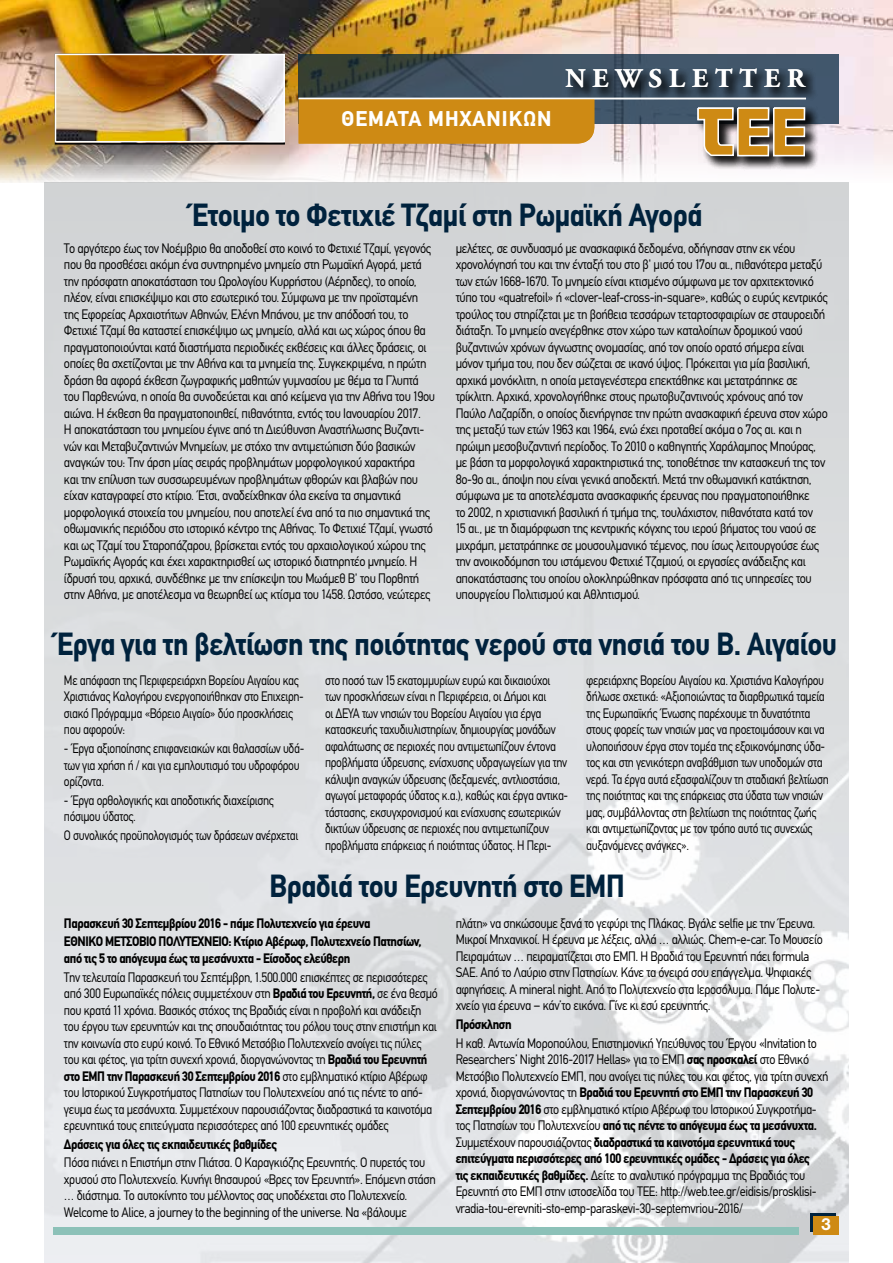
<style>
.page{position:relative;width:893px;height:1263px;background:#fff}
.page>*{position:absolute;margin:0;border:0;box-sizing:border-box;transform-origin:0 0}
.t1{font:700 31.5px "CF Din";letter-spacing:-.01em;color:#00223d;scale:.91 1}
.t2{font:700 27px "CF Garamond";letter-spacing:.26em;color:#fff}
.t3{font:700 21px "CF Din";letter-spacing:.05em;color:#fff}
.t4{font:700 18px "Helvetica Neue Greek";color:#fff}
.t5{font:13.5px/16.5px "CF Din";letter-spacing:-.03em;color:#000;scale:.91 1}
.t6{font:13.5px/16.5px "CF Din";letter-spacing:-.03em;color:#000;scale:.9 1}
.t7{font:13.5px/16.5px "CF Din";letter-spacing:-.03em;color:#000;scale:.86 1}
.t8{font:13.5px/16.5px "CF Din";letter-spacing:-.03em;color:#000;scale:.89 1}
.t9{font:700 13.5px/18.6px "CF Din";letter-spacing:-.03em;color:#000;scale:.9 1}
.s1{font-weight:700}
</style>
<div class="page">
<img style="left:44px;top:183px;width:805px;height:1080px">
<img style="left:0;top:165px;width:849px;height:18px">
<img style="left:0;top:0;width:893px;height:165px">
<svg style="left:299px;top:54px;width:540px;height:69px;background:#3e4f5d"></svg>
<div style="left:55px;top:54px;width:230px;height:91px;border:2px solid #000"></div>
<div style="left:565px;top:67px;width:254px;height:35px;background:#000;opacity:.75"></div>
<div style="left:695px;top:105px;width:53px;height:65px;background:#000;opacity:.75"></div>
<div style="left:735px;top:105px;width:48px;height:65px;background:#000;opacity:.75"></div>
<div style="left:771px;top:105px;width:48px;height:65px;background:#000;opacity:.75"></div>
<svg style="left:696px;top:107px;width:110px;height:50px;background:#b69257"></svg>
<img style="left:58px;top:57px;width:224px;height:82px">
<div style="left:55px;top:54px;width:230px;height:88px;border:2px solid #fff"></div>
<div style="left:299px;top:99px;width:297px;height:45px;background:#ce8a14"></div>
<hr style="left:299px;top:98px;width:507px;height:1px;background:#fff">
<div style="left:810px;top:1214px;width:26px;height:18px;background:#00223d"></div>
<div style="left:813px;top:1216px;width:26px;height:18px;background:#ce8a14"></div>
<div style="left:53px;top:1227px;width:746px;height:7px;background:#8cc1b8"></div>
<h3 class="t3" style="left:342px;top:108px;width:211px">ΘΕΜΑΤΑ ΜΗΧΑΝΙΚΩΝ</h3>
<h2 class="t2" style="left:565px;top:65px;width:241px">NEWSLETTER</h2>
<h1 class="t1" style="left:192px;top:197px;width:562px">Έτοιμο το Φετιχιέ Τζαμί στη Ρωμαϊκή Αγορά</h1>
<p class="t5" style="left:64px;top:240px;width:409px">Το αργότερο έως τον Νοέμβριο θα αποδοθεί στο κοινό το Φετιχιέ Τζαμί, γεγονός που θα προσθέσει ακόμη ένα συντηρημένο μνημείο στη Ρωμαϊκή Αγορά, μετά την πρόσφατη αποκατάσταση του Ωρολογίου Κυρρήστου (Αέρηδες), το οποίο, πλέον, είναι επισκέψιμο και στο εσωτερικό του. Σύμφωνα με την προϊσταμένη της Εφορείας Αρχαιοτήτων Αθηνών, Ελένη Μπάνου, με την απόδοσή του, το Φετιχιέ Τζαμί θα καταστεί επισκέψιμο ως μνημείο, αλλά και ως χώρος όπου θα πραγματοποιούνται κατά διαστήματα περιοδικές εκθέσεις και άλλες δράσεις, οι οποίες θα σχετίζονται με την Αθήνα και τα μνημεία της. Συγκεκριμένα, η πρώτη δράση θα αφορά έκθεση ζωγραφικής μαθητών γυμνασίου με θέμα τα Γλυπτά του Παρθενώνα, η οποία θα συνοδεύεται και από κείμενα για την Αθήνα του 19ου αιώνα. Η έκθεση θα πραγματοποιηθεί, πιθανότητα, εντός του Ιανουαρίου 2017.<br>Η αποκατάσταση του μνημείου έγινε από τη Διεύθυνση Αναστήλωσης Βυζαντι&shy;νών και Μεταβυζαντινών Μνημείων, με στόχο την αντιμετώπιση δύο βασικών αναγκών του: Την άρση μίας σειράς προβλημάτων μορφολογικού χαρακτήρα<br>και την επίλυση των συσσωρευμένων προβλημάτων φθορών και βλαβών που είχαν καταγραφεί στο κτίριο. Έτσι, αναδείχθηκαν όλα εκείνα τα σημαντικά μορφολογικά στοιχεία του μνημείου, που αποτελεί ένα από τα πιο σημαντικά της οθωμανικής περιόδου στο ιστορικό κέντρο της Αθήνας. Το Φετιχιέ Τζαμί, γνωστό και ως Τζαμί του Σταροπάζαρου, βρίσκεται εντός του αρχαιολογικού χώρου της Ρωμαϊκής Αγοράς και έχει χαρακτηρισθεί ως ιστορικό διατηρητέο μνημείο. Η ίδρυσή του, αρχικά, συνδέθηκε με την επίσκεψη του Μωάμεθ Β' του Πορθητή στην Αθήνα, με αποτέλεσμα να θεωρηθεί ως κτίσμα του 1458. Ωστόσο, νεώτερες</p>
<p class="t5" style="left:456px;top:240px;width:411px">μελέτες, σε συνδυασμό με ανασκαφικά δεδομένα, οδήγησαν στην εκ νέου χρονολόγησή του και την ένταξή του στο β' μισό του 17ου αι., πιθανότερα μεταξύ των ετών 1668-1670. Το μνημείο είναι κτισμένο σύμφωνα με τον αρχιτεκτονικό τύπο του «quatrefoil» ή «clover-leaf-cross-in-square», καθώς ο ευρύς κεντρικός τρούλος του στηρίζεται με τη βοήθεια τεσσάρων τεταρτοσφαιρίων σε σταυροειδή διάταξη. Το μνημείο ανεγέρθηκε στον χώρο των καταλοίπων δρομικού ναού βυζαντινών χρόνων άγνωστης ονομασίας, από τον οποίο ορατό σήμερα είναι μόνον τμήμα του, που δεν σώζεται σε ικανό ύψος. Πρόκειται για μία βασιλική, αρχικά μονόκλιτη, η οποία μεταγενέστερα επεκτάθηκε και μετατράπηκε σε τρίκλιτη. Αρχικά, χρονολογήθηκε στους πρωτοβυζαντινούς χρόνους από τον Παύλο Λαζαρίδη, ο οποίος διενήργησε την πρώτη ανασκαφική έρευνα στον χώρο της μεταξύ των ετών 1963 και 1964, ενώ έχει προταθεί ακόμα ο 7ος αι. και η πρώιμη μεσοβυζαντινή περίοδος. Το 2010 ο καθηγητής Χαράλαμπος Μπούρας, με βάση τα μορφολογικά χαρακτηριστικά της, τοποθέτησε την κατασκευή της τον 8ο-9ο αι., άποψη που είναι γενικά αποδεκτή. Μετά την οθωμανική κατάκτηση, σύμφωνα με τα αποτελέσματα ανασκαφικής έρευνας που πραγματοποιήθηκε<br>το 2002, η χριστιανική βασιλική ή τμήμα της, τουλάχιστον, πιθανότατα κατά τον<br>15 αι., με τη διαμόρφωση της κεντρικής κόγχης του ιερού βήματος του ναού σε μιχράμπ, μετατράπηκε σε μουσουλμανικό τέμενος, που ίσως λειτουργούσε έως την ανοικοδόμηση του ιστάμενου Φετιχιέ Τζαμιού, οι εργασίες ανάδειξης και αποκατάστασης του οποίου ολοκληρώθηκαν πρόσφατα από τις υπηρεσίες του υπουργείου Πολιτισμού και Αθλητισμού.</p>
<h1 class="t1" style="left:57px;top:627px;width:859px">Έργα για τη βελτίωση της ποιότητας νερού στα νησιά του Β. Αιγαίου</h1>
<p class="t7" style="left:64px;top:672px;width:280px">Με απόφαση της Περιφερειάρχη Βορείου Αιγαίου κας Χριστιάνας Καλογήρου ενεργοποιήθηκαν στο Επιχειρη&shy;σιακό Πρόγραμμα «Βόρειο Αιγαίο» δύο προσκλήσεις που αφορούν:</p>
<p class="t7" style="left:64px;top:740px;width:281px">- Έργα αξιοποίησης επιφανειακών και θαλασσίων υδά&shy;των για χρήση ή / και για εμπλουτισμό του υδροφόρου ορίζοντα.</p>
<p class="t7" style="left:64px;top:792px;width:246px">- Έργα ορθολογικής και αποδοτικής διαχείρισης πόσιμου ύδατος.</p>
<p class="t7" style="left:64px;top:827px;width:274px">Ο συνολικός προϋπολογισμός των δράσεων ανέρχεται</p>
<p class="t7" style="left:325px;top:672px;width:284px">στο ποσό των 15 εκατομμυρίων ευρώ και δικαιούχοι των προσκλήσεων είναι η Περιφέρεια, οι Δήμοι και<br>οι ΔΕΥΑ των νησιών του Βορείου Αιγαίου για έργα κατασκευής ταχυδιυλιστηρίων, δημιουργίας μονάδων αφαλάτωσης σε περιοχές που αντιμετωπίζουν έντονα προβλήματα ύδρευσης, ενίσχυσης υδραγωγείων για την κάλυψη αναγκών ύδρευσης (δεξαμενές, αντλιοστάσια, αγωγοί μεταφοράς ύδατος κ.α.), καθώς και έργα αντικα&shy;τάστασης, εκσυγχρονισμού και ενίσχυσης εσωτερικών δικτύων ύδρευσης σε περιοχές που αντιμετωπίζουν προβλήματα επάρκειας ή ποιότητας ύδατος. Η Περι-</p>
<p class="t7" style="left:586px;top:672px;width:284px">φερειάρχης Βορείου Αιγαίου κα. Χριστιάνα Καλογήρου δήλωσε σχετικά: «Αξιοποιώντας τα διαρθρωτικά ταμεία της Ευρωπαϊκής Ένωσης παρέχουμε τη δυνατότητα στους φορείς των νησιών μας να προετοιμάσουν και να υλοποιήσουν έργα στον τομέα της εξοικονόμησης ύδα&shy;τος και στη γενικότερη αναβάθμιση των υποδομών στα νερά. Τα έργα αυτά εξασφαλίζουν τη σταδιακή βελτίωση της ποιότητας και της επάρκειας στα ύδατα των νησιών μας, συμβάλλοντας στη βελτίωση της ποιότητας ζωής και αντιμετωπίζοντας με τον τρόπο αυτό τις συνεχώς αυξανόμενες ανάγκες».</p>
<h1 class="t1" style="left:270px;top:869px;width:392px">Βραδιά του Ερευνητή στο ΕΜΠ</h1>
<p class="t9" style="left:64px;top:914px;width:399px">Παρασκευή 30 Σεπτεμβρίου 2016 - πάμε Πολυτεχνείο για έρευνα<br>ΕΘΝΙΚΟ ΜΕΤΣΟΒΙΟ ΠΟΛΥΤΕΧΝΕΙΟ: Κτίριο Αβέρωφ, Πολυτεχνείο Πατησίων,</p>
<p class="t9" style="left:64px;top:949px;width:320px">από τις 5 το απόγευμα έως τα μεσάνυχτα - Είσοδος ελεύθερη</p>
<p class="t8" style="left:64px;top:969px;width:421px">Την τελευταία Παρασκευή του Σεπτέμβρη, 1.500.000 επισκέπτες σε περισσότερες από 300 Ευρωπαϊκές πόλεις συμμετέχουν στη <span class="s1">Βραδιά του Ερευνητή,</span> σε ένα θεσμό που κρατά 11 χρόνια. Βασικός στόχος της Βραδιάς είναι η προβολή και ανάδειξη του έργου των ερευνητών και της σπουδαιότητας του ρόλου τους στην επιστήμη και την κοινωνία στο ευρύ κοινό. Το Εθνικό Μετσόβιο Πολυτεχνείο ανοίγει τις πύλες του και φέτος, για τρίτη συνεχή χρονιά, διοργανώνοντας τη <span class="s1">Βραδιά του Ερευνητή στο ΕΜΠ την Παρασκευή 30 Σεπτεμβρίου 2016</span> στο εμβληματικό κτίριο Αβέρωφ του Ιστορικού Συγκροτήματος Πατησίων του Πολυτεχνείου από τις πέντε το από&shy;γευμα έως τα μεσάνυχτα. Συμμετέχουν παρουσιάζοντας διαδραστικά τα καινοτόμα ερευνητικά τους επιτεύγματα περισσότερες από 100 ερευνητικές ομάδες</p>
<p class="t9" style="left:64px;top:1135px;width:238px">Δράσεις για όλες τις εκπαιδευτικές βαθμίδες</p>
<p class="t6" style="left:64px;top:1154px;width:414px">Πόσα πιάνει η Επιστήμη στην Πιάτσα. Ο Καραγκιόζης Ερευνητής. Ο πυρετός του χρυσού στο Πολυτεχνείο. Κυνήγι θησαυρού «Βρες τον Ερευνητή». Επόμενη στάση … διάστημα. Το αυτοκίνητο του μέλλοντος σας υποδέχεται στο Πολυτεχνείο.<br>Welcome to Alice, a journey to the beginning of the universe. Να «βάλουμε</p>
<p class="t6" style="left:456px;top:915px;width:409px">πλάτη» να σηκώσουμε ξανά το γεφύρι της Πλάκας. Βγάλε selfie με την Έρευνα.<br>Μικροί Μηχανικοί. Η έρευνα με λέξεις, αλλά … αλλιώς. Chem-e-car. Το Μουσείο Πειραμάτων … πειραματίζεται στο ΕΜΠ. Η Βραδιά του Ερευνητή πάει formula SAE. Από το Λαύριο στην Πατησίων. Κάνε τα όνειρά σου επάγγελμα. Ψηφιακές αφηγήσεις. A mineral night. Από το Πολυτεχνείο στα Ιεροσόλυμα. Πάμε Πολυτε&shy;χνείο για έρευνα – κάν’το εικόνα. Γίνε κι εσύ ερευνητής.</p>
<p class="t9" style="left:456px;top:1015px;width:64px">Πρόσκληση</p>
<p class="t6" style="left:456px;top:1035px;width:416px">H καθ. Αντωνία Μοροπούλου, Επιστημονική Υπεύθυνος του Έργου «Invitation to Researchers’ Night 2016-2017 Hellas» για το ΕΜΠ <span class="s1">σας προσκαλεί</span> στο Εθνικό Μετσόβιο Πολυτεχνείο ΕΜΠ, που ανοίγει τις πύλες του και φέτος, για τρίτη συνεχή χρονιά, διοργανώνοντας τη <span class="s1">Βραδιά του Ερευνητή στο ΕΜΠ την Παρασκευή 30<br>Σεπτεμβρίου 2016</span> στο εμβληματικό κτίριο Αβέρωφ του Ιστορικού Συγκροτήμα&shy;τος Πατησίων του Πολυτεχνείου <span class="s1">από τις πέντε το απόγευμα έως τα μεσάνυχτα.<br></span>Συμμετέχουν παρουσιάζοντας <span class="s1">διαδραστικά τα καινοτόμα ερευνητικά τους επιτεύγματα περισσότερες από 100 ερευνητικές ομάδες - Δράσεις για όλες<br>τις εκπαιδευτικές βαθμίδες.</span> Δείτε το αναλυτικό πρόγραμμα της Βραδιάς του Ερευνητή στο ΕΜΠ στην ιστοσελίδα του ΤΕΕ: http://web.tee.gr/eidisis/prosklisi&shy;vradia-tou-erevniti-sto-emp-paraskevi-30-septemvriou-2016/</p>
<h3 class="t4" style="left:821px;top:1215px;width:11px">3</h3>
</div>
